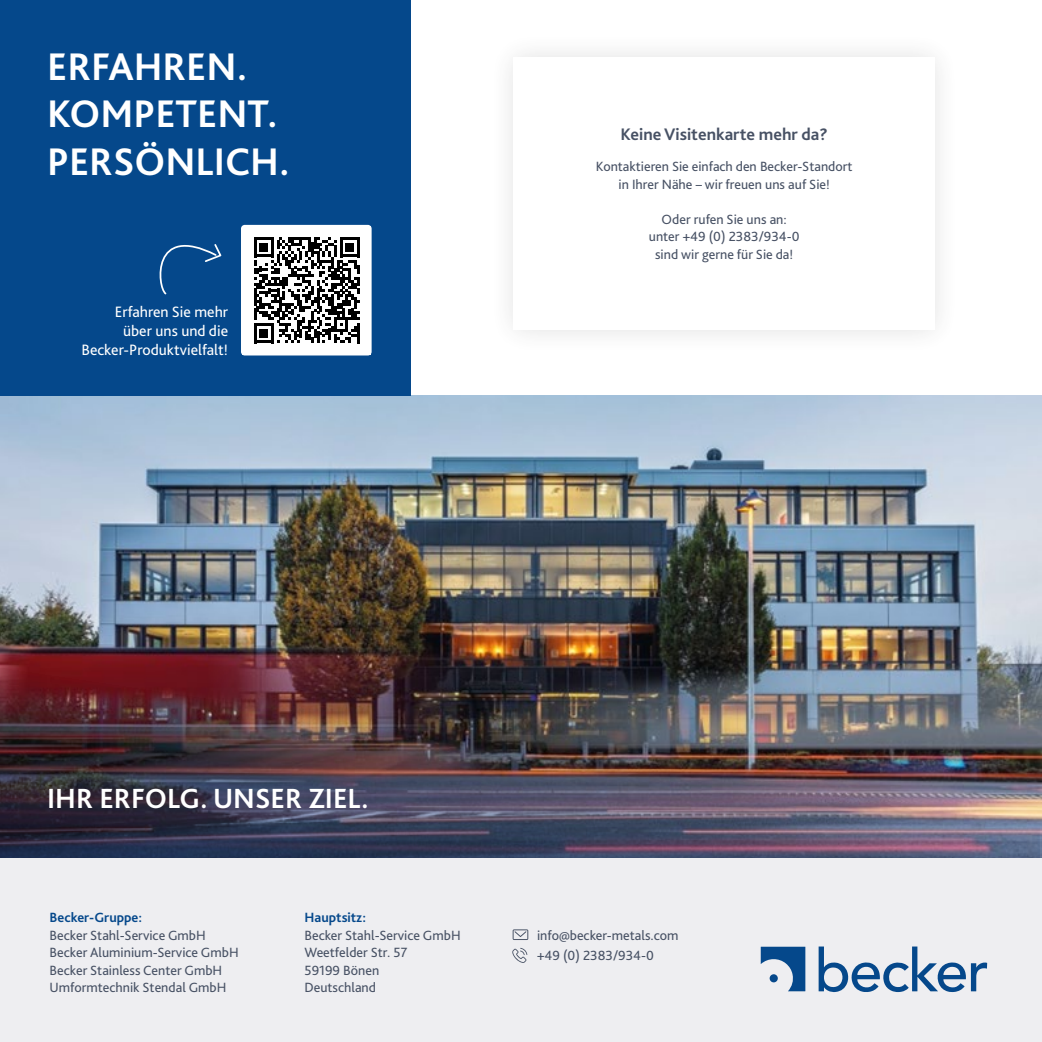
<style>
.page{position:relative;width:1042px;height:1042px;background:#fff}
.page>*{position:absolute;margin:0;border:0;box-sizing:border-box;transform-origin:0 0}
.t1{font:700 40.25px/47.2px "Kl Bliss";color:#fff}
.t2{font:700 29.05px "Kl Bliss";color:#fff}
.t3{font:700 17.5px "Kl Bliss";color:#475164}
.t4{font:15.75px/18.9px "Kl Bliss";color:#fff;text-align:right}
.t5{font:14px/17.5px "Kl Bliss";color:#475164}
.t6{font:700 14px "Kl Bliss";color:#05488b}
</style>
<div class="page">
<img style="left:0;top:396px;width:1042px;height:462px">
<img style="left:0;top:655px;width:1039px;height:203px">
<div style="left:0;top:858px;width:1042px;height:184px;background:#eeeef1"></div>
<div style="left:486px;top:30px;width:476px;height:327px;background:#fbfbfb"></div>
<div style="left:513px;top:57px;width:422px;height:273px;background:#fff"></div>
<div style="left:0;top:0;width:411px;height:396px;background:#05488b"></div>
<svg style="left:241px;top:224px;width:131px;height:132px;background:#a4a5a6"></svg>
<hr style="left:357px;top:323px;width:3px;height:20px;background:#000">
<svg style="left:159px;top:244px;width:63px;height:51px"></svg>
<svg style="left:760px;top:946px;width:45px;height:45px"></svg>
<svg style="left:818px;top:946px;width:169px;height:46px"></svg>
<div style="left:769px;top:974px;width:9px;height:8px;background:#05488b;border-radius:50%"></div>
<svg style="left:512px;top:948px;width:15px;height:15px"></svg>
<svg style="left:513px;top:929px;width:15px;height:11px"></svg>
<h1 class="t1" style="left:47px;top:42px;width:244px">ERFAHREN.<br>KOMPETENT.<br>PERSÖNLICH.</h1>
<p class="t4" style="left:81px;top:302px;width:148px">Erfahren Sie mehr<br>über uns und die<br>Becker-Produktvielfalt!</p>
<h2 class="t2" style="left:47px;top:780px;width:323px">IHR ERFOLG. UNSER ZIEL.</h2>
<p class="t3" style="left:620px;top:123px;width:209px">Keine Visitenkarte mehr da?</p>
<p class="t5" style="left:596px;top:158px;width:258px;text-align:center">Kontaktieren Sie einfach den Becker-Standort in Ihrer Nähe – wir freuen uns auf Sie!</p>
<p class="t5" style="left:649px;top:210px;width:152px;text-align:center">Oder rufen Sie uns an: unter +49 (0) 2383/934-0 sind wir gerne für Sie da!</p>
<p class="t6" style="left:50px;top:909px;width:94px">Becker-Gruppe:</p>
<p class="t5" style="left:50px;top:926px;width:191px">Becker Stahl-Service GmbH<br>Becker Aluminium-Service GmbH<br>Becker Stainless Center GmbH<br>Umformtechnik Stendal GmbH</p>
<p class="t6" style="left:304px;top:909px;width:63px">Hauptsitz:</p>
<p class="t5" style="left:304px;top:926px;width:158px">Becker Stahl-Service GmbH<br>Weetfelder Str. 57<br>59199 Bönen<br>Deutschland</p>
<p class="t5" style="left:537px;top:925px;width:143px;line-height:19.2px">info@becker-metals.com +49 (0) 2383/934-0</p>
</div>
